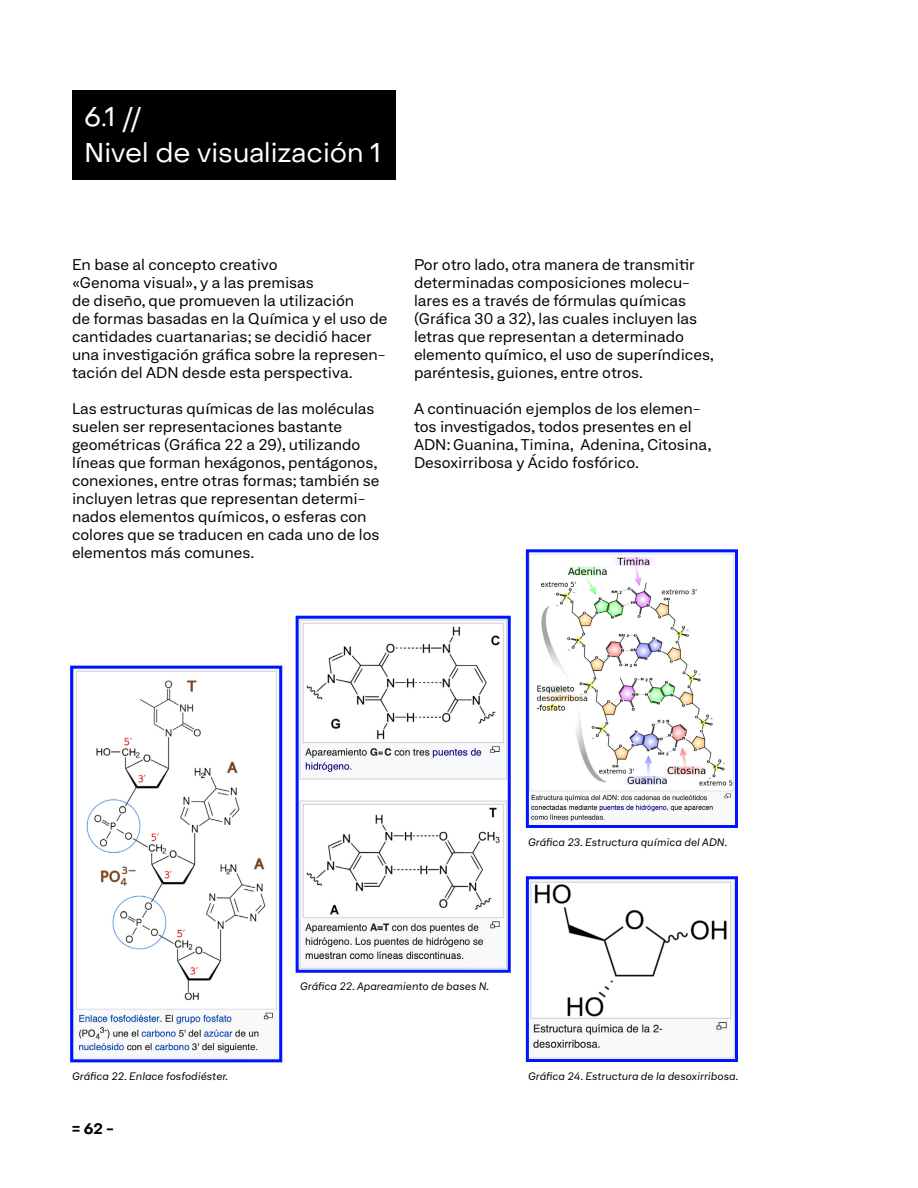
<style>
.page{position:relative;width:918px;height:1188px;background:#fff}
.page>*{position:absolute;margin:0;border:0;box-sizing:border-box;transform-origin:0 0}
.t1{font:27px/36px "Object Sans";color:#fff}
.t2{font:expanded 15px/18px "Neufile Grotesk";color:#000}
.t3{font:700 15px "Object Sans";color:#000}
.t4{font:italic expanded 10.5px "Neufile Grotesk";color:#000}
</style>
<div class="page">
<div style="left:72px;top:90px;width:324px;height:90px;background:#000"></div>
<img style="left:530px;top:553px;width:204px;height:269px">
<div style="left:526px;top:549px;width:212px;height:279px;border:3px solid #0014ff"></div>
<img style="left:76px;top:670px;width:201px;height:383px">
<div style="left:70px;top:666px;width:212px;height:396px;border:3px solid #0014ff"></div>
<img style="left:300px;top:620px;width:207px;height:349px">
<div style="left:296px;top:616px;width:215px;height:357px;border:3px solid #0014ff"></div>
<img style="left:530px;top:880px;width:204px;height:178px">
<div style="left:526px;top:876px;width:212px;height:186px;border:3px solid #0014ff"></div>
<h1 class="t1" style="left:84px;top:99px;width:298px">6.1 //<br>Nivel de visualización 1</h1>
<p class="t2" style="left:72px;top:255px;width:317px">En base al concepto creativo<br>«Genoma visual», y a las premisas<br>de diseño, que promueven la utilización<br>de formas basadas en la Química y el uso de cantidades cuartanarias; se decidió hacer una investigación gráfica sobre la represen&shy;tación del ADN desde esta perspectiva.</p>
<p class="t2" style="left:72px;top:399px;width:309px">Las estructuras químicas de las moléculas suelen ser representaciones bastante geométricas (Gráfica 22 a 29), utilizando líneas que forman hexágonos, pentágonos, conexiones, entre otras formas; también se incluyen letras que representan determi&shy;nados elementos químicos, o esferas con colores que se traducen en cada uno de los elementos más comunes.</p>
<p class="t2" style="left:414px;top:255px;width:302px">Por otro lado, otra manera de transmitir determinadas composiciones molecu&shy;lares es a través de fórmulas químicas (Gráfica 30 a 32), las cuales incluyen las letras que representan a determinado elemento químico, el uso de superíndices, paréntesis, guiones, entre otros.</p>
<p class="t2" style="left:414px;top:399px;width:299px">A continuación ejemplos de los elemen&shy;tos investigados, todos presentes en el ADN: Guanina, Timina, Adenina, Citosina, Desoxirribosa y Ácido fosfórico.</p>
<p class="t4" style="left:528px;top:836px;width:201px">Gráfica 23. Estructura química del ADN.</p>
<p class="t4" style="left:300px;top:980px;width:191px">Gráfica 22. Apareamiento de bases N.</p>
<p class="t4" style="left:72px;top:1070px;width:158px">Gráfica 22. Enlace fosfodiéster.</p>
<p class="t4" style="left:528px;top:1070px;width:212px">Gráfica 24. Estructura de la desoxirribosa.</p>
<p class="t3" style="left:72px;top:1120px;width:43px">= 62 -</p>
</div>
